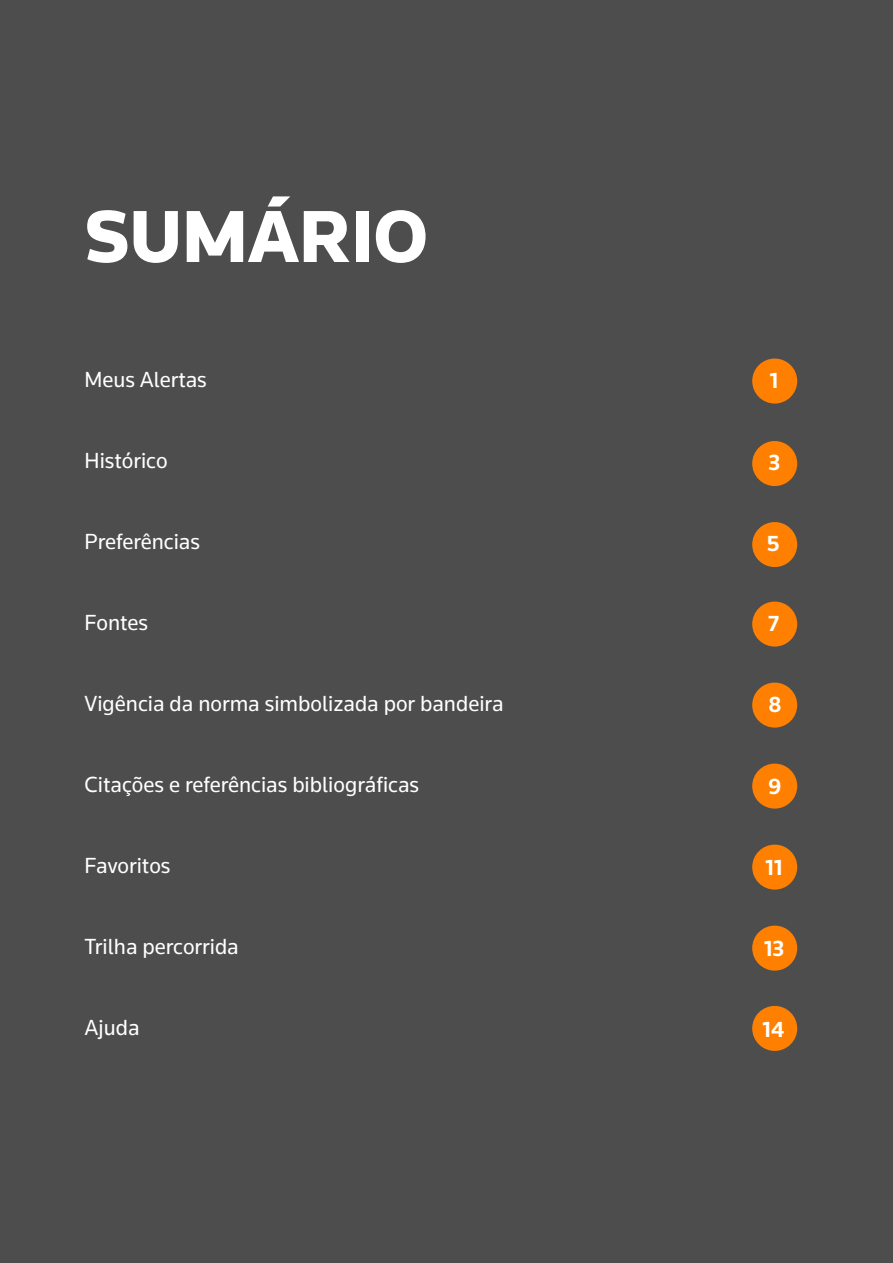
<style>
.page{position:relative;width:893px;height:1263px;background:#4d4d4d}
.page>*{position:absolute;margin:0;border:0;box-sizing:border-box;transform-origin:0 0}
.t1{font:900 76.5px "Knowledge 2017";color:#fff}
.t2{font:22.5px "Knowledge 2017";color:#fff}
.t3{font:700 22.5px "Knowledge 2017";color:#fff}
</style>
<div class="page">
<div style="left:752px;top:358px;width:45px;height:46px;background:#ff8000;border-radius:50%"></div>
<div style="left:752px;top:441px;width:45px;height:45px;background:#ff8000;border-radius:50%"></div>
<div style="left:752px;top:522px;width:45px;height:45px;background:#ff8000;border-radius:50%"></div>
<div style="left:752px;top:602px;width:45px;height:44px;background:#ff8000;border-radius:50%"></div>
<div style="left:752px;top:682px;width:45px;height:46px;background:#ff8000;border-radius:50%"></div>
<div style="left:752px;top:764px;width:45px;height:44px;background:#ff8000;border-radius:50%"></div>
<div style="left:752px;top:844px;width:45px;height:46px;background:#ff8000;border-radius:50%"></div>
<div style="left:752px;top:926px;width:45px;height:45px;background:#ff8000;border-radius:50%"></div>
<div style="left:752px;top:1006px;width:45px;height:45px;background:#ff8000;border-radius:50%"></div>
<h1 class="t1" style="left:85px;top:189px;width:344px">SUMÁRIO</h1>
<p class="t2" style="left:85px;top:366px;width:124px">Meus Alertas</p>
<p class="t3" style="left:770px;top:366px;width:10px">1</p>
<p class="t2" style="left:85px;top:447px;width:85px">Histórico</p>
<p class="t3" style="left:768px;top:449px;width:13px">3</p>
<p class="t2" style="left:85px;top:528px;width:117px">Preferências</p>
<p class="t3" style="left:767px;top:530px;width:14px">5</p>
<p class="t2" style="left:85px;top:609px;width:65px">Fontes</p>
<p class="t3" style="left:768px;top:609px;width:13px">7</p>
<p class="t2" style="left:85px;top:690px;width:420px">Vigência da norma simbolizada por bandeira</p>
<p class="t3" style="left:768px;top:690px;width:15px">8</p>
<p class="t2" style="left:85px;top:771px;width:336px">Citações e referências bibliográficas</p>
<p class="t3" style="left:769px;top:773px;width:14px">9</p>
<p class="t2" style="left:85px;top:852px;width:87px">Favoritos</p>
<p class="t3" style="left:766px;top:854px;width:18px">11</p>
<p class="t2" style="left:85px;top:933px;width:156px">Trilha percorrida</p>
<p class="t3" style="left:764px;top:935px;width:22px">13</p>
<p class="t2" style="left:85px;top:1014px;width:57px">Ajuda</p>
<p class="t3" style="left:763px;top:1015px;width:23px">14</p>
</div>
